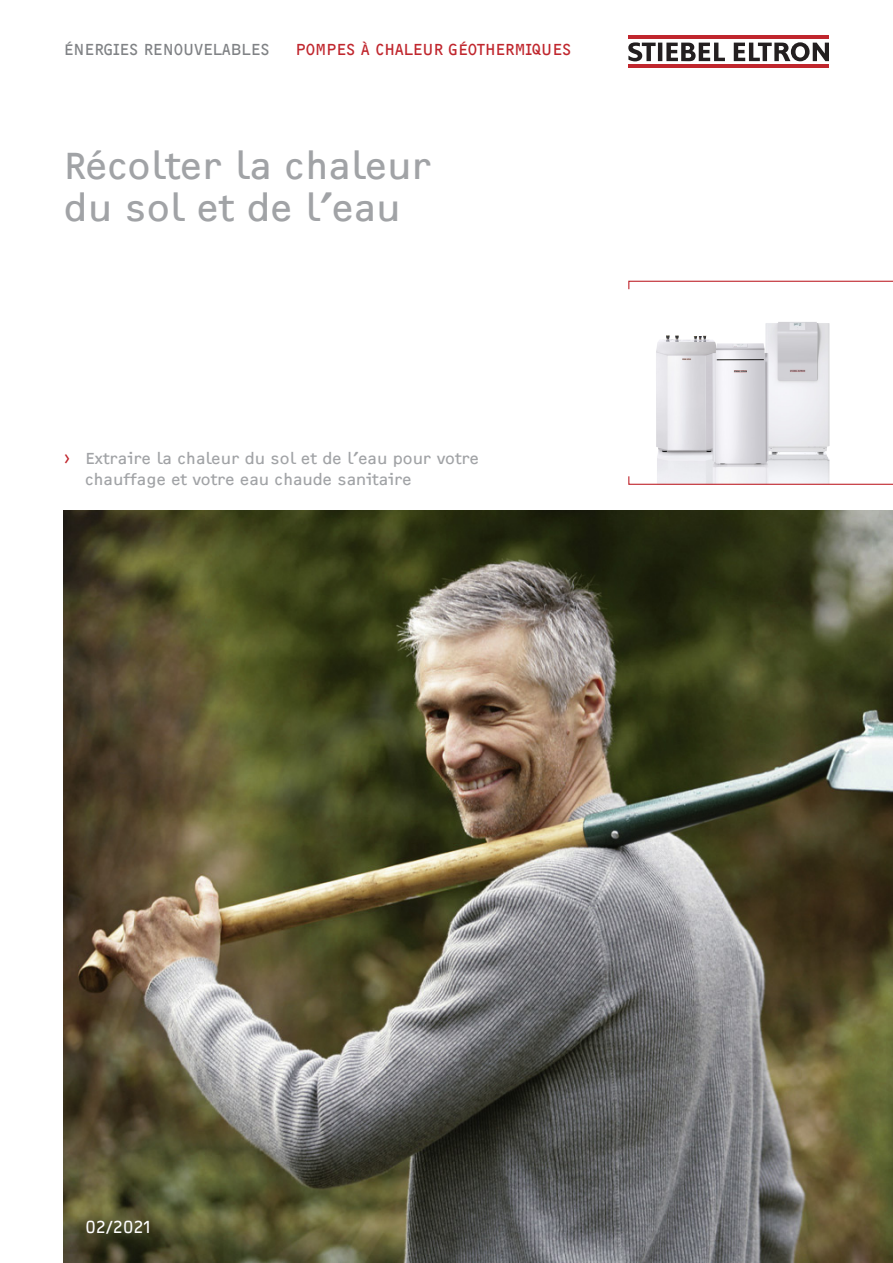
<style>
.page{position:relative;width:893px;height:1263px;background:#fff}
.page>*{position:absolute;margin:0;border:0;box-sizing:border-box;transform-origin:0 0}
.t1{font:39px "F2 FOCR Bczyk Com";color:#a1a3a6}
.t2{font:16.5px/21px "F2 FOCR Bczyk Com";color:#a1a3a6}
.t3{font:16.5px "F2 FOCR Bczyk Com";color:#c0262d}
.t4{font:16.5px "F2 FOCR Bczyk Com";color:#808285}
.t5{font:16.5px "F2 FOCR Bczyk Com";color:#fff}
.s1{font-family:"STE Info Text";font-size:21.75px;color:#c0262d}
</style>
<div class="page">
<img style="left:64px;top:510px;width:829px;height:753px">
<hr style="left:628px;top:36px;width:201px;height:3px;background:#c0262d">
<hr style="left:628px;top:65px;width:201px;height:3px;background:#c0262d">
<svg style="left:666px;top:43px;width:59px;height:18px"></svg>
<hr style="left:658px;top:43px;width:4px;height:18px;background:#231f20">
<svg style="left:734px;top:42px;width:95px;height:19px"></svg>
<svg style="left:628px;top:42px;width:28px;height:19px"></svg>
<img style="left:765px;top:322px;width:64px;height:153px">
<img style="left:656px;top:335px;width:60px;height:140px">
<img style="left:712px;top:343px;width:57px;height:132px">
<svg style="left:628px;top:280px;width:265px;height:10px"></svg>
<svg style="left:628px;top:475px;width:265px;height:10px"></svg>
<p class="t4" style="left:64px;top:40px;width:207px">ÉNERGIES RENOUVELABLES</p>
<p class="t3" style="left:296px;top:40px;width:277px">POMPES À CHALEUR GÉOTHERMIQUES</p>
<p class="t1" style="left:64px;top:143px;width:369px">Récolter la chaleur</p>
<p class="t1" style="left:64px;top:185px;width:338px">du sol et de l’eau</p>
<p class="t2" style="left:85px;top:448px;width:396px;text-indent:-21px"><span class="s1">›</span> Extraire la chaleur du sol et de l’eau pour votre chauffage et votre eau chaude sanitaire</p>
<p class="t5" style="left:85px;top:1218px;width:67px">02/2021</p>
</div>
